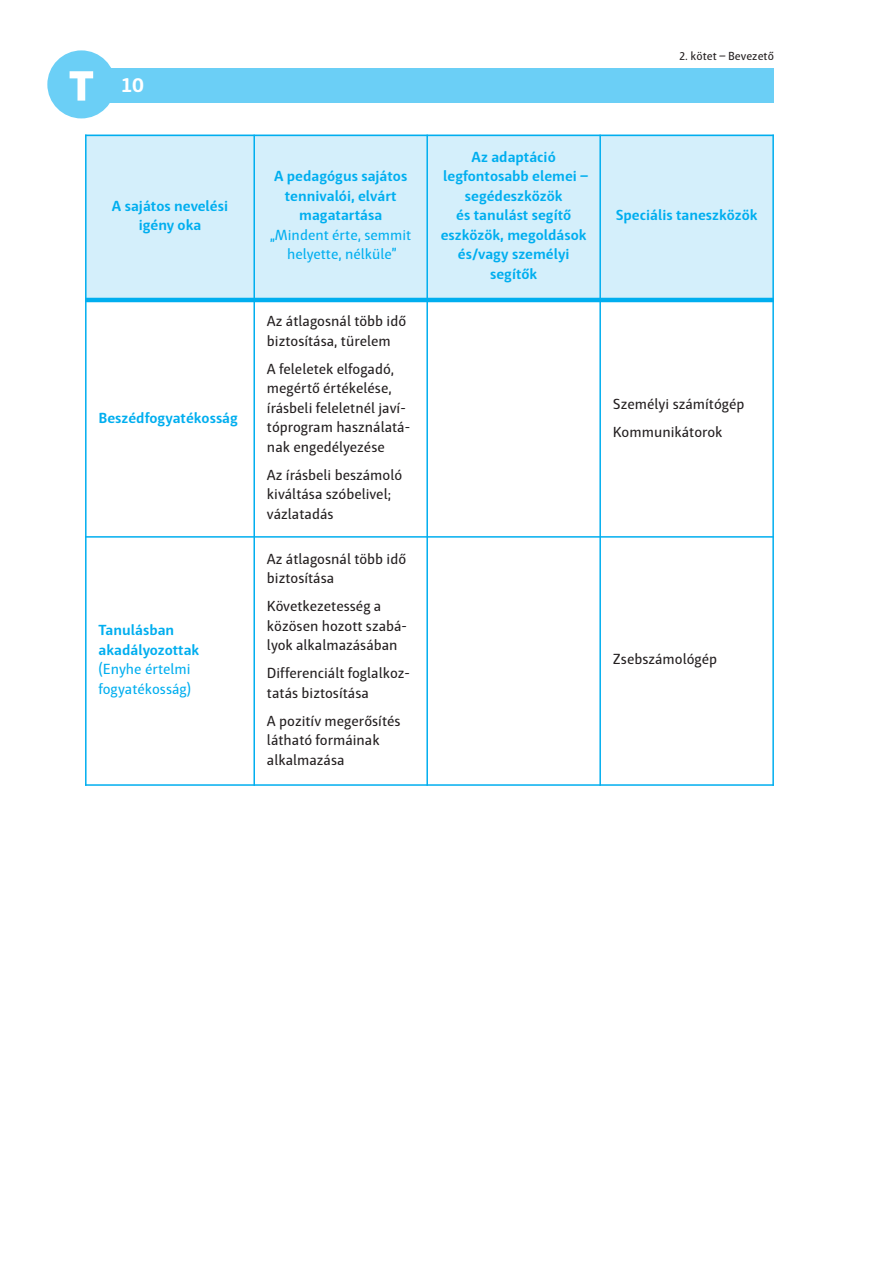
<style>
.page{position:relative;width:893px;height:1263px;background:#fff}
.page>*{position:absolute;margin:0;border:0;box-sizing:border-box;transform-origin:0 0}
.t1{font:700 21px "Haptic Pro";color:#fff}
.t2{font:15px/19.5px "Haptic Pro";color:#231f20}
.t3{font:700 15px/19.5px "Haptic Pro";color:#00aeef;text-align:center}
.t4{font:15px/19.5px "Haptic Pro";color:#00aeef;text-align:center}
.t5{font:12px "Haptic Pro";color:#231f20}
</style>
<div class="page">
<div style="left:102px;top:68px;width:672px;height:34px;background:#6bcff6"></div>
<svg style="left:47px;top:50px;width:68px;height:68px"></svg>
<div style="left:85px;top:135px;width:169px;height:165px;background:#d4effb"></div>
<div style="left:254px;top:135px;width:173px;height:165px;background:#d4effb"></div>
<div style="left:427px;top:135px;width:173px;height:165px;background:#d4effb"></div>
<div style="left:600px;top:135px;width:174px;height:165px;background:#d4effb"></div>
<hr style="left:85px;top:135px;width:2px;height:651px;background:#00aeef">
<hr style="left:253px;top:135px;width:2px;height:651px;background:#00aeef">
<hr style="left:426px;top:135px;width:2px;height:651px;background:#00aeef">
<hr style="left:599px;top:135px;width:2px;height:651px;background:#00aeef">
<hr style="left:772px;top:135px;width:2px;height:651px;background:#00aeef">
<hr style="left:85px;top:135px;width:689px;height:1px;background:#00aeef">
<hr style="left:85px;top:298px;width:689px;height:4px;background:#00aeef">
<hr style="left:85px;top:536px;width:689px;height:2px;background:#00aeef">
<hr style="left:85px;top:784px;width:689px;height:2px;background:#00aeef">
<h1 class="t1" style="left:121px;top:77px;width:24px">10</h1>
<p class="t3" style="left:112px;top:197px;width:118px">A sajátos nevelési igény oka</p>
<p class="t3" style="left:99px;top:409px;width:141px">Beszédfogyatékosság</p>
<p class="t3" style="left:99px;top:622px;width:102px;text-align:left">Tanulásban akadályozottak</p>
<p class="t4" style="left:99px;top:661px;width:94px;text-align:left">(Enyhe értelmi fogyatékosság)</p>
<p class="t3" style="left:274px;top:168px;width:135px">A pedagógus sajátos tennivalói, elvárt magatartása</p>
<p class="t4" style="left:270px;top:227px;width:143px">„Mindent érte, semmit helyette, nélküle”</p>
<p class="t2" style="left:267px;top:313px;width:141px">Az átlagosnál több idő biztosítása, türelem</p>
<p class="t2" style="left:267px;top:360px;width:145px">A feleletek elfogadó, megértő értékelése, írásbeli feleletnél javí&shy;tóprogram használatá&shy;nak engedélyezése</p>
<p class="t2" style="left:267px;top:466px;width:137px">Az írásbeli beszámoló kiváltása szóbelivel; vázlatadás</p>
<p class="t2" style="left:267px;top:550px;width:141px">Az átlagosnál több idő biztosítása</p>
<p class="t2" style="left:267px;top:598px;width:141px">Következetesség a közösen hozott szabá&shy;lyok alkalmazásában</p>
<p class="t2" style="left:267px;top:665px;width:144px">Differenciált foglalkoz&shy;tatás biztosítása</p>
<p class="t2" style="left:267px;top:712px;width:135px">A pozitív megerősítés látható formáinak alkalmazása</p>
<p class="t5" style="left:679px;top:51px;width:96px">2. kötet – Bevezető</p>
<p class="t3" style="left:441px;top:148px;width:149px">Az adaptáció legfontosabb elemei – segédeszközök<br>és tanulást segítő eszközök, megoldások és/vagy személyi segítők</p>
<p class="t3" style="left:616px;top:207px;width:143px">Speciális taneszközök</p>
<p class="t2" style="left:613px;top:391px;width:133px;line-height:28px">Személyi számítógép<br>Kommunikátorok</p>
<p class="t2" style="left:613px;top:651px;width:106px">Zsebszámológép</p>
</div>
